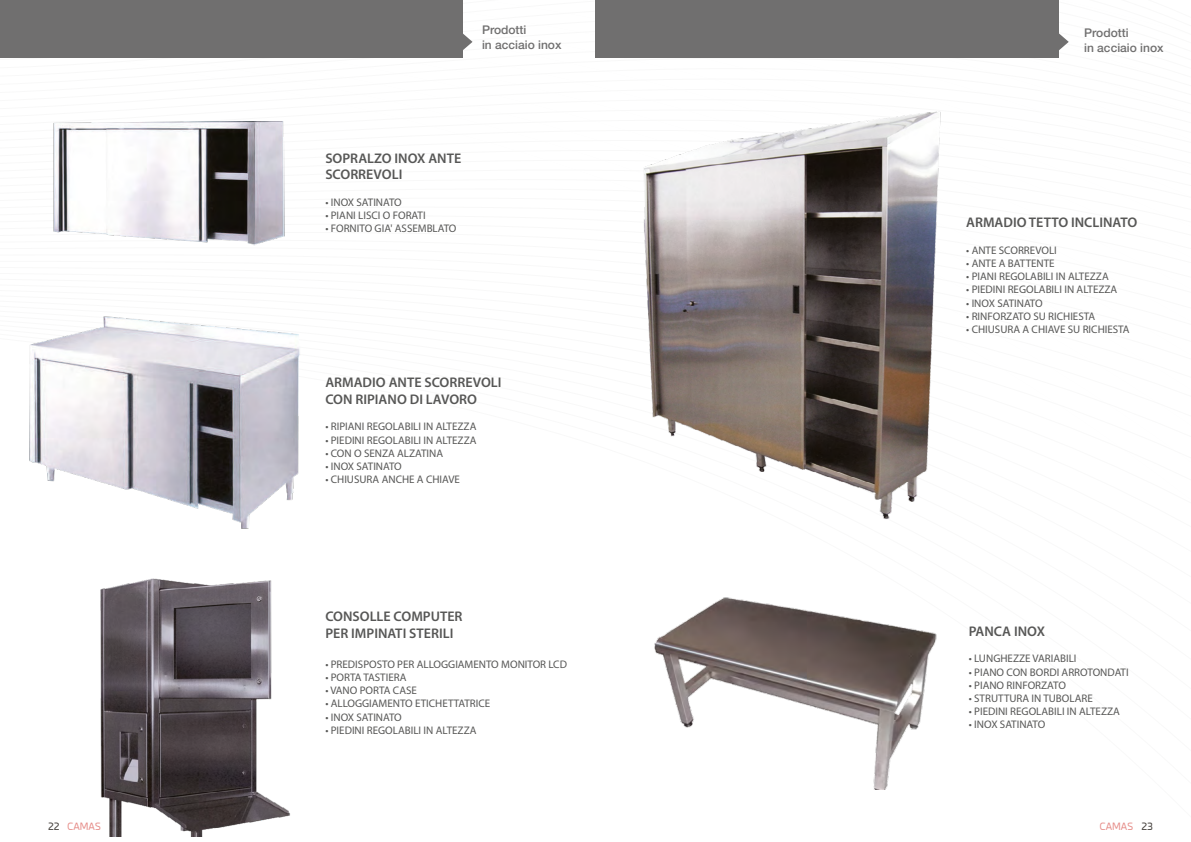
<style>
.page{position:relative;width:1191px;height:842px;background:#fff}
.page>*{position:absolute;margin:0;border:0;box-sizing:border-box;transform-origin:0 0}
.t1{font:600 14px/16.8px "Myriad Pro";color:#575756}
.t2{font:500 12px/14.4px "Helvetica Neue LT Std";color:#706f6f}
.t3{font:11px "Myriad Pro";color:#575756}
.t4{font:10px "Esphimere";color:#e68d89}
.t5{font:10px "Esphimere";color:#45413d}
.s1{color:#45413d}
</style>
<div class="page">
<div style="left:0;top:0;width:463px;height:58px;background:#706f6f"></div>
<svg style="left:463px;top:33px;width:9px;height:17px"></svg>
<img style="left:53px;top:121px;width:232px;height:125px">
<img style="left:29px;top:316px;width:271px;height:213px">
<img style="left:100px;top:578px;width:190px;height:259px">
<div style="left:595px;top:0;width:464px;height:58px;background:#706f6f"></div>
<svg style="left:1059px;top:33px;width:9px;height:17px"></svg>
<img style="left:643px;top:111px;width:298px;height:408px">
<img style="left:654px;top:597px;width:283px;height:192px">
<p class="t2" style="left:482px;top:23px;width:81px">Prodotti<br>in acciaio inox</p>
<p class="t1" style="left:325px;top:149px;width:137px">SOPRALZO INOX ANTE<br>SCORREVOLI</p>
<p class="t3" style="left:325px;top:195px;width:78px">• INOX SATINATO</p>
<p class="t3" style="left:325px;top:208px;width:102px">• PIANI LISCI O FORATI</p>
<p class="t3" style="left:325px;top:222px;width:133px">• FORNITO GIA' ASSEMBLATO</p>
<p class="t1" style="left:325px;top:374px;width:178px">ARMADIO ANTE SCORREVOLI<br>CON RIPIANO DI LAVORO</p>
<p class="t3" style="left:325px;top:420px;width:153px">• RIPIANI REGOLABILI IN ALTEZZA</p>
<p class="t3" style="left:325px;top:433px;width:153px">• PIEDINI REGOLABILI IN ALTEZZA</p>
<p class="t3" style="left:325px;top:446px;width:119px">• CON O SENZA ALZATINA</p>
<p class="t3" style="left:325px;top:459px;width:78px">• INOX SATINATO</p>
<p class="t3" style="left:325px;top:473px;width:136px">• CHIUSURA ANCHE A CHIAVE</p>
<p class="t1" style="left:325px;top:608px;width:139px">CONSOLLE COMPUTER<br>PER IMPINATI STERILI</p>
<p class="t3" style="left:325px;top:657px;width:243px">• PREDISPOSTO PER ALLOGGIAMENTO MONITOR LCD</p>
<p class="t3" style="left:325px;top:670px;width:83px">• PORTA TASTIERA</p>
<p class="t3" style="left:325px;top:684px;width:93px">• VANO PORTA CASE</p>
<p class="t3" style="left:325px;top:697px;width:166px">• ALLOGGIAMENTO ETICHETTATRICE</p>
<p class="t3" style="left:325px;top:710px;width:78px">• INOX SATINATO</p>
<p class="t3" style="left:325px;top:723px;width:153px">• PIEDINI REGOLABILI IN ALTEZZA</p>
<p class="t2" style="left:1084px;top:26px;width:81px">Prodotti<br>in acciaio inox</p>
<p class="t1" style="left:966px;top:214px;width:172px">ARMADIO TETTO INCLINATO</p>
<p class="t3" style="left:966px;top:243px;width:92px">• ANTE SCORREVOLI</p>
<p class="t3" style="left:966px;top:256px;width:90px">• ANTE A BATTENTE</p>
<p class="t3" style="left:966px;top:270px;width:144px">• PIANI REGOLABILI IN ALTEZZA</p>
<p class="t3" style="left:966px;top:283px;width:153px">• PIEDINI REGOLABILI IN ALTEZZA</p>
<p class="t3" style="left:966px;top:296px;width:78px">• INOX SATINATO</p>
<p class="t3" style="left:966px;top:309px;width:130px">• RINFORZATO SU RICHIESTA</p>
<p class="t3" style="left:966px;top:322px;width:165px">• CHIUSURA A CHIAVE SU RICHIESTA</p>
<p class="t1" style="left:968px;top:623px;width:78px">PANCA INOX</p>
<p class="t3" style="left:968px;top:652px;width:109px">• LUNGHEZZE VARIABILI</p>
<p class="t3" style="left:968px;top:665px;width:161px">• PIANO CON BORDI ARROTONDATI</p>
<p class="t3" style="left:968px;top:678px;width:99px">• PIANO RINFORZATO</p>
<p class="t3" style="left:968px;top:692px;width:125px">• STRUTTURA IN TUBOLARE</p>
<p class="t3" style="left:968px;top:705px;width:153px">• PIEDINI REGOLABILI IN ALTEZZA</p>
<p class="t3" style="left:968px;top:718px;width:78px">• INOX SATINATO</p>
<p class="t4" style="left:48px;top:821px;width:27px"><span class="s1">22</span> CAMAS</p>
<p class="t4" style="left:1100px;top:821px;width:8px">CAMAS</p>
<p class="t5" style="left:1141px;top:821px;width:13px">23</p>
</div>
